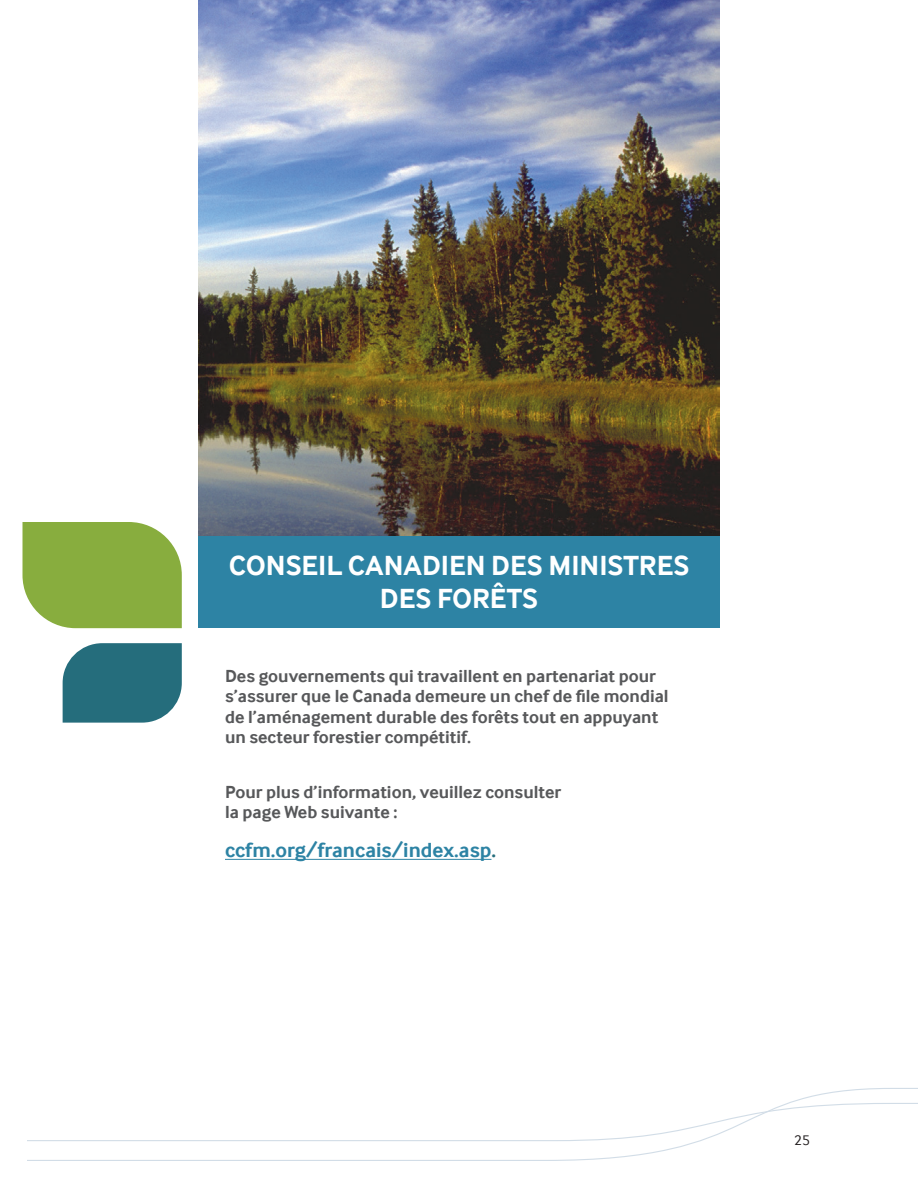
<style>
.page{position:relative;width:918px;height:1188px;background:#fff}
.page>*{position:absolute;margin:0;border:0;box-sizing:border-box;transform-origin:0 0}
.t1{font:700 28.5px/33px "Inter Face";color:#fff;text-align:center}
.t2{font:700 21px "Inter Face";color:#2d83a4}
.t3{font:700 18px/20.2px "Inter Face";color:#57585a}
.t4{font:14.7px "Inter Face";color:#231f20}
.s1{color:#256d7c}
</style>
<div class="page">
<svg style="left:27px;top:1088px;width:891px;height:73px"></svg>
<svg style="left:27px;top:1102px;width:891px;height:40px"></svg>
<img style="left:198px;top:0;width:522px;height:536px">
<div style="left:198px;top:536px;width:522px;height:92px;background:#2d83a4"></div>
<hr style="left:225px;top:859px;width:266px;height:1px;background:#2d83a4">
<svg style="left:63px;top:643px;width:119px;height:80px;background:#367886"></svg>
<svg style="left:22px;top:522px;width:160px;height:106px;background:#91b34d"></svg>
<h1 class="t1" style="left:229px;top:549px;width:462px">CONSEIL CANADIEN DES MINISTRES<br>DES FORÊTS</h1>
<p class="t3" style="left:225px;top:666px;width:445px">Des gouvernements qui travaillent en partenariat pour s’assurer que le Canada demeure un chef de file mondial de l’aménagement durable des forêts tout en appuyant un secteur forestier compétitif.</p>
<p class="t3" style="left:225px;top:781px;width:338px">Pour plus d’information, veuillez consulter la page Web suivante :</p>
<p class="t2" style="left:225px;top:838px;width:273px">ccfm.org/francais/index.asp<span class="s1">.</span></p>
<p class="t4" style="left:794px;top:1132px;width:17px">25</p>
</div>
